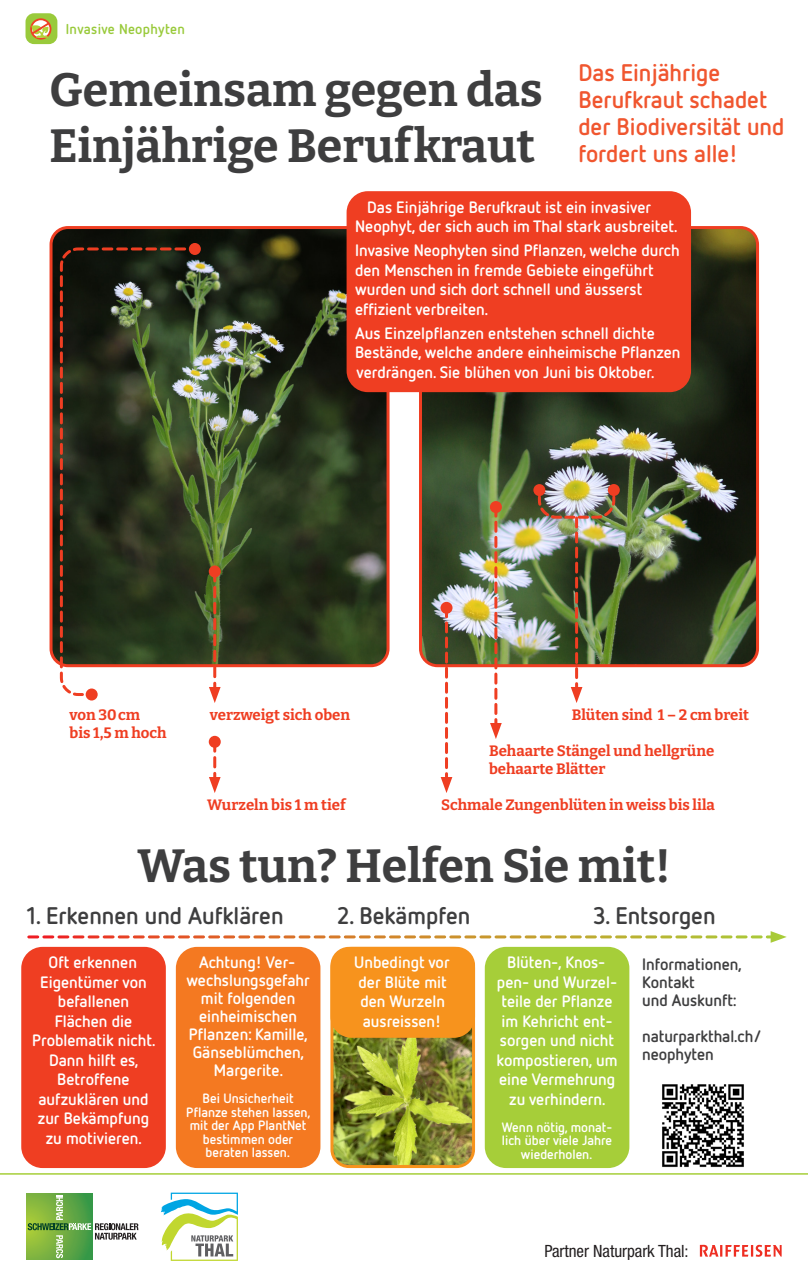
<style>
.page{position:relative;width:808px;height:1276px;background:#fff}
.page>*{position:absolute;margin:0;border:0;box-sizing:border-box;transform-origin:0 0}
.t1{font:700 46.5px/55.8px "Bitter";color:#3e3e3f}
.t2{font:700 24px/27px "Netto OT";color:#f0562f}
.t3{font:700 24px "Netto OT";color:#3e3e3f}
.t4{font:condensed 16.95px "Helvetica Neue LT Std";letter-spacing:-.005em;color:#231f20}
.t5{font:700 16.5px/19.5px "Netto OT";color:#fff}
.t6{font:700 16.5px/18px "Netto OT";color:#3e3e3f}
.t7{font:700 15px/18px "Bitter";color:#ef3e22}
.t8{font:700 14.25px "Netto OT";letter-spacing:.02em;color:#99ca3b}
.t9{font:700 13.5px/13.5px "Netto OT";color:#fff;text-align:center}
</style>
<div class="page">
<img style="left:334px;top:1029px;width:137px;height:135px">
<div style="left:330px;top:947px;width:145px;height:221px;border:3px solid #f7931d;border-radius:17px"></div>
<div style="left:330px;top:947px;width:145px;height:90px;background:#f7931d;border-radius:21px"></div>
<img style="left:51px;top:229px;width:337px;height:435px">
<div style="left:50px;top:226px;width:339px;height:441px;border:3px solid #ef3e22;border-radius:17px"></div>
<img style="left:423px;top:230px;width:332px;height:433px">
<div style="left:419px;top:226px;width:340px;height:441px;border:3px solid #ef3e22;border-radius:17px"></div>
<div style="left:26px;top:13px;width:31px;height:31px;background:#99ca3b;border-radius:9px"></div>
<svg style="left:30px;top:18px;width:21px;height:22px"></svg>
<svg style="left:58px;top:246px;width:140px;height:451px"></svg>
<div style="left:86px;top:688px;width:12px;height:12px;background:#ef3e22;border-radius:50%"></div>
<div style="left:189px;top:243px;width:12px;height:12px;background:#ef3e22;border-radius:50%"></div>
<svg style="left:533px;top:484px;width:12px;height:12px"></svg>
<svg style="left:608px;top:484px;width:12px;height:12px"></svg>
<div style="left:440px;top:602px;width:12px;height:12px;background:#ef3e22;border-radius:50%"></div>
<svg style="left:441px;top:610px;width:11px;height:183px"></svg>
<div style="left:209px;top:736px;width:12px;height:12px;background:#ef3e22;border-radius:50%"></div>
<svg style="left:209px;top:742px;width:12px;height:51px"></svg>
<img style="left:536px;top:487px;width:81px;height:216px">
<div style="left:347px;top:191px;width:344px;height:201px;background:#ef3e22;border-radius:21px"></div>
<div style="left:209px;top:565px;width:12px;height:12px;background:#ef3e22;border-radius:50%"></div>
<svg style="left:209px;top:571px;width:12px;height:132px"></svg>
<div style="left:21px;top:947px;width:145px;height:221px;background:#ef3e22;border-radius:21px"></div>
<div style="left:176px;top:947px;width:144px;height:221px;background:#f47921;border-radius:21px"></div>
<div style="left:485px;top:947px;width:144px;height:221px;background:#a6ce39;border-radius:21px"></div>
<svg style="left:29px;top:931px;width:758px;height:12px"></svg>
<div style="left:490px;top:501px;width:12px;height:12px;background:#ef3e22;border-radius:50%"></div>
<img style="left:490px;top:507px;width:12px;height:232px">
<img style="left:662px;top:1084px;width:82px;height:84px">
<hr style="left:0;top:1173px;width:808px;height:1px;background:#a6ce39">
<svg style="left:161px;top:1192px;width:77px;height:69px"></svg>
<svg style="left:700px;top:1244px;width:82px;height:12px"></svg>
<svg style="left:26px;top:1193px;width:67px;height:67px"></svg>
<svg style="left:27px;top:1194px;width:65px;height:65px"></svg>
<svg style="left:28px;top:1195px;width:111px;height:63px"></svg>
<p class="t8" style="left:66px;top:20px;width:120px">Invasive Neophyten</p>
<h1 class="t1" style="left:50px;top:61px;width:495px">Gemeinsam gegen das<br>Einjährige Berufkraut</h1>
<h2 class="t2" style="left:578px;top:59px;width:207px">Das Einjährige<br>Berufkraut schadet der Biodiversität und fordert uns alle!</h2>
<p class="t5" style="left:355px;top:196px;width:324px;text-indent:12px">Das Einjährige Berufkraut ist ein invasiver<br>Neophyt, der sich auch im Thal stark ausbreitet.</p>
<p class="t5" style="left:355px;top:240px;width:326px">Invasive Neophyten sind Pflanzen, welche durch den Menschen in fremde Gebiete eingeführt wurden und sich dort schnell und äusserst effizient verbreiten.</p>
<p class="t5" style="left:355px;top:322px;width:327px">Aus Einzelpflanzen entstehen schnell dichte<br>Bestände, welche andere einheimische Pflanzen verdrängen. Sie blühen von Juni bis Oktober.</p>
<p class="t7" style="left:70px;top:705px;width:99px">von 30cm<br>bis 1,5 m hoch</p>
<p class="t7" style="left:572px;top:705px;width:179px">Blüten sind 1 – 2 cm breit</p>
<p class="t7" style="left:210px;top:705px;width:142px">verzweigt sich oben</p>
<p class="t7" style="left:207px;top:795px;width:140px">Wurzeln bis 1 m tief</p>
<p class="t7" style="left:489px;top:741px;width:227px">Behaarte Stängel und hellgrüne behaarte Blätter</p>
<p class="t7" style="left:441px;top:795px;width:275px">Schmale Zungenblüten in weiss bis lila</p>
<h1 class="t1" style="left:138px;top:837px;width:534px">Was tun? Helfen Sie mit!</h1>
<h2 class="t3" style="left:27px;top:900px;width:258px">1. Erkennen und Aufklären</h2>
<h2 class="t3" style="left:338px;top:900px;width:134px">2. Bekämpfen</h2>
<h2 class="t3" style="left:593px;top:900px;width:124px">3. Entsorgen</h2>
<p class="t6" style="left:642px;top:955px;width:101px">Informationen,<br>Kontakt<br>und Auskunft:</p>
<p class="t6" style="left:642px;top:1027px;width:122px">naturparkthal.ch/ neophyten</p>
<p class="t5" style="left:496px;top:952px;width:123px;text-align:center">Blüten-, Knos&shy;pen- und Wurzel&shy;teile der Pflanze im Kehricht ent&shy;sorgen und nicht kompostieren, um eine Vermehrung zu verhindern.</p>
<p class="t9" style="left:502px;top:1120px;width:112px">Wenn nötig, monat&shy;lich über viele Jahre wiederholen.</p>
<p class="t5" style="left:354px;top:952px;width:97px">Unbedingt vor der Blüte mit den Wurzeln ausreissen!</p>
<p class="t5" style="left:32px;top:952px;width:125px;text-align:center">Oft erkennen<br>Eigentümer von befallenen<br>Flächen die<br>Problematik nicht.<br>Dann hilft es,<br>Betroffene aufzuklären und zur Bekämpfung zu motivieren.</p>
<p class="t5" style="left:186px;top:953px;width:125px;line-height:18px;text-align:center">Achtung! Ver&shy;wechslungsgefahr mit folgenden einheimischen<br>Pflanzen: Kamille,<br>Gänseblümchen,<br>Margerite.</p>
<p class="t9" style="left:186px;top:1091px;width:126px">Bei Unsicherheit<br>Pflanze stehen lassen, mit der App PlantNet bestimmen oder beraten lassen.</p>
<p class="t4" style="left:544px;top:1241px;width:146px">Partner Naturpark Thal:</p>
</div>
